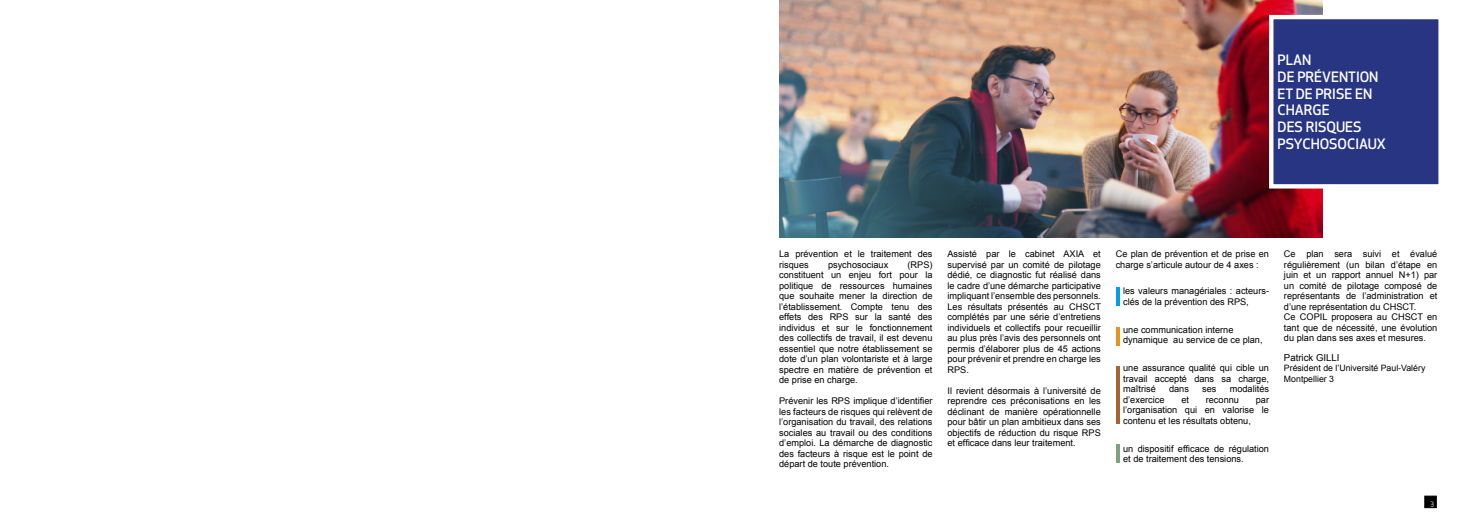
<style>
.page{position:relative;width:1474px;height:521px;background:#fff}
.page>*{position:absolute;margin:0;border:0;box-sizing:border-box;transform-origin:0 0}
.t1{font:500 14px/16.8px "Apex New";color:#fff}
.t2{font:9.62px "Arial";color:#000}
.t3{font:9.19px/10.5px "Arial";color:#000}
.t4{font:8.75px/10.5px "Arial";color:#000}
.t5{font:7px "Apex New";color:#fff}
</style>
<div class="page">
<div style="left:1424px;top:496px;width:12px;height:12px;background:#000;border:1px solid #000"></div>
<img style="left:779px;top:0;width:543px;height:237px">
<div style="left:1269px;top:15px;width:173px;height:174px;background:#283583;border:4px solid #fff"></div>
<svg style="left:1116px;top:327px;width:3px;height:19px"></svg>
<svg style="left:1116px;top:287px;width:3px;height:19px"></svg>
<svg style="left:1116px;top:366px;width:3px;height:58px"></svg>
<svg style="left:1116px;top:444px;width:3px;height:19px"></svg>
<h1 class="t1" style="left:1277px;top:51px;width:110px">PLAN<br>DE PRÉVENTION<br>ET DE PRISE EN<br>CHARGE<br>DES RISQUES<br>PSYCHOSOCIAUX</h1>
<p class="t3" style="left:779px;top:249px;width:155px">La prévention et le traitement des risques</p>
<p class="t3" style="left:779px;top:259px;width:155px;text-align:justify;text-indent:128px">(RPS) constituent un enjeu fort pour la politique de ressources humaines que souhaite mener la direction de l’établissement. Compte tenu des effets des RPS sur la santé des individus et sur le fonctionnement des collectifs de travail, il est devenu essentiel que notre établissement se dote d’un plan volontariste et à large spectre en matière de prévention et de prise en charge.</p>
<p class="t3" style="left:779px;top:396px;width:155px;text-align:justify">Prévenir les RPS implique d’identifier les facteurs de risques qui relèvent de l’organisation du travail, des relations sociales au travail ou des conditions d’emploi. La démarche de diagnostic des facteurs à risque est le point de départ de toute prévention.</p>
<p class="t3" style="left:828px;top:259px;width:62px">psychosociaux</p>
<p class="t3" style="left:947px;top:249px;width:155px;text-align:justify">Assisté par le cabinet AXIA et supervisé par un comité de pilotage dédié, ce diagnostic fut réalisé dans le cadre d’une démarche participative impliquant l’ensemble des personnels.<br>Les résultats présentés au CHSCT complétés par une série d’entretiens individuels et collectifs pour recueillir au plus près l’avis des personnels ont permis d’élaborer plus de 45 actions pour prévenir et prendre en charge les RPS.</p>
<p class="t3" style="left:947px;top:385px;width:155px;text-align:justify">Il revient désormais à l’université de reprendre ces préconisations en les déclinant de manière opérationnelle pour bâtir un plan ambitieux dans ses objectifs de réduction du risque RPS et efficace dans leur traitement.</p>
<p class="t3" style="left:1115px;top:249px;width:155px">Ce plan de prévention et de prise en charge s’articule autour de 4 axes :</p>
<p class="t3" style="left:1123px;top:286px;width:147px">les valeurs managériales : acteurs&shy;clés de la prévention des RPS,</p>
<p class="t3" style="left:1123px;top:324px;width:141px">une communication interne dynamique au service de ce plan,</p>
<p class="t3" style="left:1123px;top:363px;width:147px;text-align:justify">une assurance qualité qui cible un travail accepté dans sa charge, maîtrisé</p>
<p class="t3" style="left:1169px;top:384px;width:21px">dans</p>
<p class="t3" style="left:1202px;top:384px;width:16px">ses</p>
<p class="t3" style="left:1229px;top:384px;width:41px">modalités</p>
<p class="t3" style="left:1123px;top:394px;width:43px">d’exercice</p>
<p class="t3" style="left:1181px;top:394px;width:9px">et</p>
<p class="t3" style="left:1205px;top:394px;width:35px">reconnu</p>
<p class="t3" style="left:1123px;top:394px;width:147px;text-align:justify;text-indent:133px">par l’organisation qui en valorise le contenu et les résultats obtenu,</p>
<p class="t3" style="left:1123px;top:443px;width:147px">un dispositif efficace de régulation et de traitement des tensions.</p>
<p class="t3" style="left:1283px;top:249px;width:155px">Ce plan sera suivi et évalué régulièrement (un bilan d’étape en juin et un rapport annuel N+1) par un comité de pilotage composé de représentants de l’administration et d’une représentation du CHSCT.<br>Ce COPIL proposera au CHSCT en tant que de nécessité, une évolution du plan dans ses axes et mesures.</p>
<p class="t2" style="left:1283px;top:351px;width:57px">Patrick GILLI</p>
<p class="t4" style="left:1283px;top:363px;width:143px">Président de l’Université Paul-Valéry<br>Montpellier 3</p>
<p class="t5" style="left:1430px;top:499px;width:5px">3</p>
</div>
